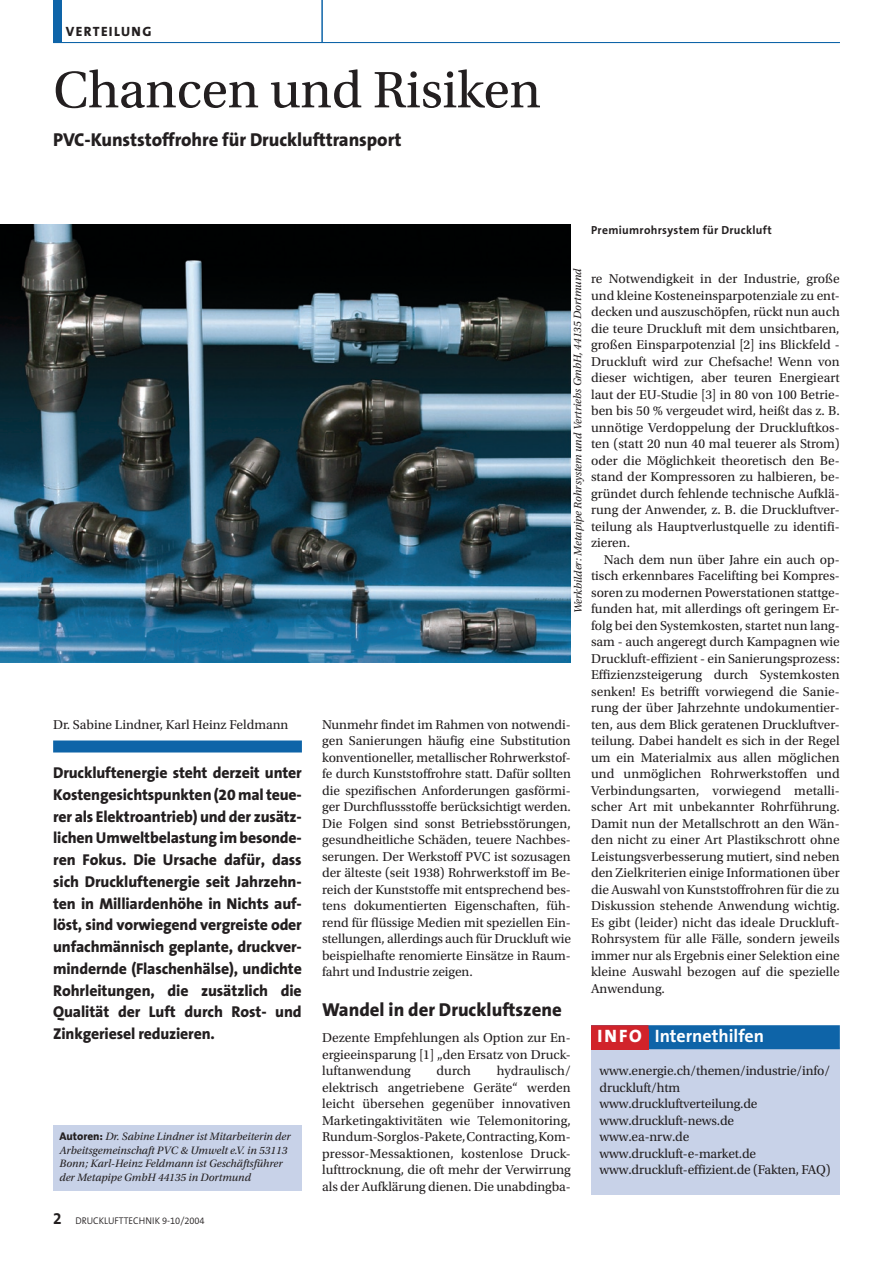
<style>
.page{position:relative;width:893px;height:1263px;background:#fff}
.page>*{position:absolute;margin:0;border:0;box-sizing:border-box;transform-origin:0 0}
.Headline{font:54px "Utopia Std";letter-spacing:-.005em;color:#231f20}
.Subhead{font:800 18.75px "The Sans B8";letter-spacing:-.005em;color:#231f20}
.Zwischentitel_1-zeilig{font:800 18.75px "The Sans B8";color:#231f20}
.Infokasten_Kopf{font:700 18px "The Sans B7";color:#fff}
.INFO-Logo{font:800 18px "The Sans B8";color:#fff}
.t1{font:700 16.5px "The Sans B7";color:#231f20;scale:.95 1}
.Vorspann_mit_Balken{font:800 15.75px/21.8px "The Sans B8";letter-spacing:-.01em;color:#231f20;text-align:justify}
.Grundschrift_9_pt{font:13.5px/16.5px "Utopia Std";letter-spacing:-.005em;color:#231f20;text-align:justify}
.Grundschrift_9_pt_Einzug{font:13.5px/16.5px "Utopia Std";letter-spacing:.005em;color:#231f20;text-align:justify}
.Infokasten-Text{font:13.5px "Utopia Std";letter-spacing:-.01em;color:#231f20}
.Rubrizierung_links{font:800 13.5px "The Sans B8";letter-spacing:.1em;color:#231f20}
.Bildunterschrift{font:700 11.7px "The Sans B7";letter-spacing:.025em;color:#231f20}
.Autor_Tätigkeit{font:italic 11.25px/13.5px "Utopia Std";color:#231f20}
.Quelle_gestürzt{font:italic 11.25px "Utopia Std";letter-spacing:-.005em;color:#231f20}
.t2{font:300 9.75px "The Sans B4";color:#231f20;scale:.95 1}
.s1{font-family:"The Sans B8";font-weight:800;font-style:normal}
</style>
<div class="page">
<hr style="left:53px;top:42px;width:787px;height:1px;background:#0e64a8">
<div style="left:53px;top:0;width:9px;height:43px;background:#0e64a8"></div>
<hr style="left:321px;top:0;width:2px;height:43px;background:#0e64a8">
<div style="left:53px;top:740px;width:249px;height:12px;background:#0e64a8"></div>
<img style="left:0;top:224px;width:571px;height:439px">
<div style="left:53px;top:1125px;width:249px;height:66px;background:#c8d2e8"></div>
<div style="left:591px;top:1048px;width:249px;height:147px;background:#c8d2e8"></div>
<div style="left:591px;top:1025px;width:249px;height:24px;background:#0e64a8"></div>
<div style="left:591px;top:1025px;width:57px;height:24px;background:#d1232a"></div>
<p class="Rubrizierung_links" style="left:66px;top:24px;width:87px">VERTEILUNG</p>
<p class="Headline" style="left:53px;top:61px;width:489px">Chancen und Risiken</p>
<p class="Subhead" style="left:53px;top:130px;width:350px">PVC-Kunststoffrohre für Drucklufttransport</p>
<p class="Bildunterschrift" style="left:591px;top:224px;width:182px">Premiumrohrsystem für Druckluft</p>
<p class="Grundschrift_9_pt" style="left:53px;top:716px;width:237px">Dr. Sabine Lindner, Karl Heinz Feldmann</p>
<p class="Vorspann_mit_Balken" style="left:53px;top:762px;width:250px">Druckluftenergie steht derzeit unter Kostengesichtspunkten (20 mal teue&shy;rer als Elektroantrieb) und der zusätz&shy;lichen Umweltbelastung im besonde&shy;ren Fokus. Die Ursache dafür, dass sich Druckluftenergie seit Jahrzehn&shy;ten in Milliardenhöhe in Nichts auf&shy;löst, sind vorwiegend vergreiste oder unfachmännisch geplante, druckver&shy;mindernde (Flaschenhälse), undichte Rohrleitungen, die zusätzlich die Qualität der Luft durch Rost- und Zinkgeriesel reduzieren.</p>
<p class="Autor_Tätigkeit" style="left:60px;top:1130px;width:233px"><span class="s1">Autoren:</span> Dr. Sabine Lindner ist Mitarbeiterin der Arbeitsgemeinschaft PVC &amp; Umwelt e.V. in 53113<br>Bonn; Karl-Heinz Feldmann ist Geschäftsführer der Metapipe GmbH 44135 in Dortmund</p>
<p class="t1" style="left:53px;top:1209px;width:11px">2</p>
<p class="t2" style="left:75px;top:1215px;width:138px">DRUCKLUFTTECHNIK 9-10/2004</p>
<p class="Quelle_gestürzt" style="left:572px;top:613px;width:347px;rotate:-90deg">Werkbilder: Metapipe Rohrsystem und Vertriebs GmbH, 44135 Dortmund</p>
<p class="Grundschrift_9_pt" style="left:591px;top:271px;width:250px">re Notwendigkeit in der Industrie, große und kleine Kosteneinsparpotenziale zu ent&shy;decken und auszuschöpfen, rückt nun auch die teure Druckluft mit dem unsichtbaren, großen Einsparpotenzial [2] ins Blickfeld - Druckluft wird zur Chefsache! Wenn von dieser wichtigen, aber teuren Energieart laut der EU-Studie [3] in 80 von 100 Betrie&shy;ben bis 50 % vergeudet wird, heißt das z. B. unnötige Verdoppelung der Druckluftkos&shy;ten (statt 20 nun 40 mal teuerer als Strom) oder die Möglichkeit theoretisch den Be&shy;stand der Kompressoren zu halbieren, be&shy;gründet durch fehlende technische Aufklä&shy;rung der Anwender, z. B. die Druckluftver&shy;teilung als Hauptverlustquelle zu identifi&shy;zieren.</p>
<p class="Grundschrift_9_pt_Einzug" style="left:591px;top:551px;width:250px;text-indent:13px">Nach dem nun über Jahre ein auch op&shy;tisch erkennbares Facelifting bei Kompres&shy;soren zu modernen Powerstationen stattge&shy;funden hat, mit allerdings oft geringem Er&shy;folg bei den Systemkosten, startet nun lang&shy;sam - auch angeregt durch Kampagnen wie Druckluft-effizient - ein Sanierungsprozess:<br>Effizienzsteigerung durch Systemkosten senken! Es betrifft vorwiegend die Sanie&shy;rung der über Jahrzehnte undokumentier&shy;ten, aus dem Blick geratenen Druckluftver&shy;teilung. Dabei handelt es sich in der Regel um ein Materialmix aus allen möglichen und unmöglichen Rohrwerkstoffen und Verbindungsarten, vorwiegend metalli&shy;scher Art mit unbekannter Rohrführung.<br>Damit nun der Metallschrott an den Wän&shy;den nicht zu einer Art Plastikschrott ohne Leistungsverbesserung mutiert, sind neben den Zielkriterien einige Informationen über die Auswahl von Kunststoffrohren für die zu Diskussion stehende Anwendung wichtig.<br>Es gibt (leider) nicht das ideale Druckluft-Rohrsystem für alle Fälle, sondern jeweils immer nur als Ergebnis einer Selektion eine kleine Auswahl bezogen auf die spezielle Anwendung.</p>
<p class="Grundschrift_9_pt" style="left:322px;top:716px;width:250px">Nunmehr findet im Rahmen von notwendi&shy;gen Sanierungen häufig eine Substitution konventioneller, metallischer Rohrwerkstof&shy;fe durch Kunststoffrohre statt. Dafür sollten die spezifischen Anforderungen gasförmi&shy;ger Durchflussstoffe berücksichtigt werden.<br>Die Folgen sind sonst Betriebsstörungen, gesundheitliche Schäden, teuere Nachbes&shy;serungen. Der Werkstoff PVC ist sozusagen der älteste (seit 1938) Rohrwerkstoff im Be&shy;reich der Kunststoffe mit entsprechend bes&shy;tens dokumentierten Eigenschaften, füh&shy;rend für flüssige Medien mit speziellen Ein&shy;stellungen, allerdings auch für Druckluft wie beispielhafte renomierte Einsätze in Raum&shy;fahrt und Industrie zeigen.</p>
<p class="Zwischentitel_1-zeilig" style="left:322px;top:999px;width:241px">Wandel in der Druckluftszene</p>
<p class="Grundschrift_9_pt" style="left:322px;top:1030px;width:250px">Dezente Empfehlungen als Option zur En&shy;ergieeinsparung [1] „den Ersatz von Druck&shy;luftanwendung</p>
<p class="INFO-Logo" style="left:597px;top:1027px;width:46px">INFO</p>
<p class="Infokasten_Kopf" style="left:655px;top:1027px;width:111px">Internethilfen</p>
<p class="Grundschrift_9_pt" style="left:322px;top:1063px;width:250px;text-indent:175px">hydraulisch/ elektrisch angetriebene Geräte“ werden leicht übersehen gegenüber innovativen Marketingaktivitäten wie Telemonitoring, Rundum-Sorglos-Pakete, Contracting, Kom&shy;pressor-Messaktionen, kostenlose Druck&shy;lufttrocknung, die oft mehr der Verwirrung als der Aufklärung dienen. Die unabdingba-</p>
<p class="Grundschrift_9_pt" style="left:436px;top:1063px;width:36px">durch</p>
<p class="Grundschrift_9_pt" style="left:600px;top:1063px;width:232px">www.energie.ch/themen/industrie/info/ druckluft/htm</p>
<p class="Grundschrift_9_pt" style="left:600px;top:1096px;width:160px">www.druckluftverteilung.de</p>
<p class="Grundschrift_9_pt" style="left:600px;top:1112px;width:136px">www.druckluft-news.de</p>
<p class="Grundschrift_9_pt" style="left:600px;top:1129px;width:91px">www.ea-nrw.de</p>
<p class="Grundschrift_9_pt" style="left:600px;top:1145px;width:158px">www.druckluft-e-market.de</p>
<p class="Infokasten-Text" style="left:600px;top:1162px;width:233px">www.druckluft-effizient.de (Fakten, FAQ)</p>
</div>
